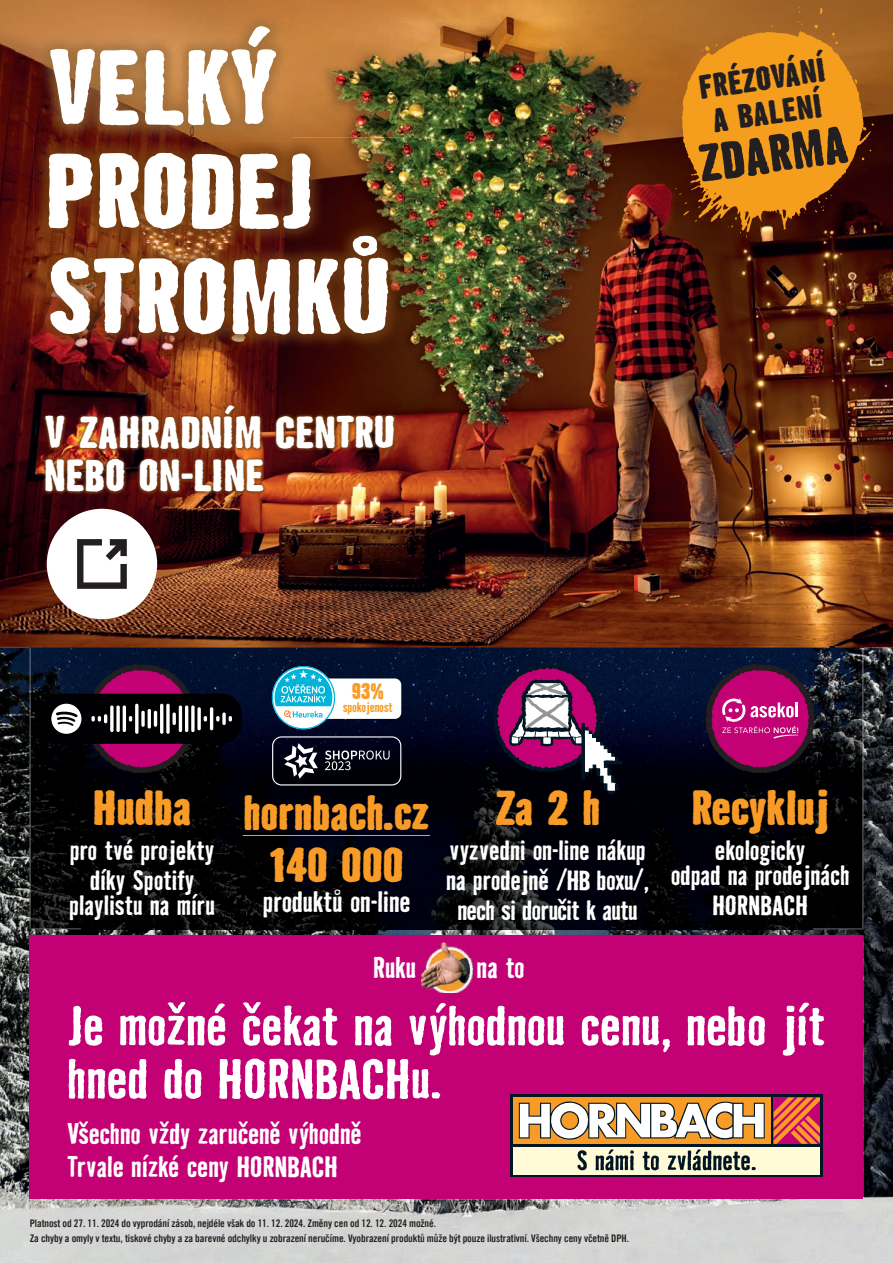
<style>
.page{position:relative;width:893px;height:1263px;background:#fff}
.page>*{position:absolute;margin:0;border:0;box-sizing:border-box;transform-origin:0 0}
.t1{font:700 97.5px/105.1px "Bad House Hornbach Super";letter-spacing:-.01em;color:#fff}
.t2{font:700 51.6px/53.1px "Bad House Hornbach";letter-spacing:-.015em;color:#fff}
.t3{font:700 48.15px "Bad House Hornbach Super";color:#231f20}
.t4{font:700 45px/52.5px "Bad House Hornbach Super";letter-spacing:-.015em;color:#f89c27;text-align:center}
.t5{font:700 41.25px/42.6px "Bad House Hornbach Super";letter-spacing:.01em;color:#fff}
.t6{font:700 30.9px/34.8px "Bad House Hornbach Super";color:#231f20}
.t7{font:700 27.45px "Bad House Hornbach";letter-spacing:-.02em;color:#fff}
.t8{font:700 27px/32.2px "Bad House Hornbach";letter-spacing:-.015em;color:#fff}
.t9{font:700 25.5px/30px "Bad House Hornbach";letter-spacing:-.015em;color:#fff;text-align:center}
.t10{font:700 20.7px "Bad House Hornbach Super";color:#f89c27}
.t11{font:700 12.45px "Bad House Hornbach";letter-spacing:-.015em;color:#f89c27}
.t12{font:10.5px/15px "Trade Gothic Hornbach Bd Cn 20";letter-spacing:-.01em;color:#231f20}
</style>
<div class="page">
<img style="left:0;top:0;width:893px;height:1263px">
<img style="left:35px;top:11px;width:257px;height:126px">
<svg style="left:675px;top:0;width:213px;height:266px;background:#a96418"></svg>
<div style="left:30px;top:935px;width:833px;height:264px;background:#c30175"></div>
<img style="left:421px;top:942px;width:52px;height:51px">
<img style="left:421px;top:957px;width:3px;height:21px">
<img style="left:431px;top:958px;width:42px;height:20px">
<div style="left:510px;top:1094px;width:313px;height:83px;background:#011622"></div>
<div style="left:513px;top:1097px;width:258px;height:47px;background:#f89c27"></div>
<svg style="left:774px;top:1097px;width:46px;height:47px;background:#df554a"></svg>
<div style="left:513px;top:1147px;width:307px;height:27px;background:#fffbd6"></div>
<svg style="left:519px;top:1101px;width:246px;height:39px"></svg>
<svg style="left:577px;top:1150px;width:10px;height:20px"></svg>
<svg style="left:595px;top:1149px;width:39px;height:22px"></svg>
<svg style="left:642px;top:1151px;width:17px;height:19px"></svg>
<svg style="left:668px;top:1149px;width:88px;height:22px"></svg>
<img style="left:82px;top:694px;width:728px;height:234px">
<img style="left:812px;top:694px;width:51px;height:235px">
<img style="left:30px;top:694px;width:51px;height:235px">
<img style="left:81px;top:928px;width:731px;height:1px">
<img style="left:31px;top:647px;width:831px;height:47px">
<img style="left:810px;top:694px;width:52px;height:234px">
<img style="left:31px;top:694px;width:51px;height:234px">
<svg style="left:493px;top:664px;width:130px;height:130px;background:#5a3258"></svg>
<svg style="left:706px;top:664px;width:109px;height:109px;background:#84175d"></svg>
<hr style="left:243px;top:835px;width:187px;height:1px;background:#f89c27">
<div style="left:303px;top:678px;width:98px;height:41px;background:#fff;border-radius:6px"></div>
<svg style="left:272px;top:666px;width:63px;height:63px"></svg>
<svg style="left:272px;top:736px;width:129px;height:49px;background:#292a37"></svg>
<svg style="left:41px;top:664px;width:201px;height:109px;background:#311b31"></svg>
<img style="left:43px;top:403px;width:354px;height:92px">
<img style="left:33px;top:137px;width:371px;height:213px">
<img style="left:35px;top:137px;width:257px;height:4px">
<div style="left:47px;top:509px;width:110px;height:110px;background:#fff;border-radius:50%"></div>
<svg style="left:77px;top:539px;width:50px;height:50px"></svg>
<h1 class="t1" style="left:48px;top:35px;width:232px">VELKÝ</h1>
<h1 class="t1" style="left:46px;top:138px;width:346px">PRODEJ<br>STROMKŮ</h1>
<h3 class="t5" style="left:45px;top:411px;width:352px">V ZAHRADNÍM CENTRU<br>NEBO ON-LINE</h3>
<h3 class="t6" style="left:697px;top:70px;width:129px;rotate:-8deg">FRÉZOVÁNÍ<br>A BALENÍ</h3>
<h3 class="t3" style="left:694px;top:132px;width:152px;rotate:-8deg">ZDARMA</h3>
<h3 class="t4" style="left:93px;top:782px;width:100px">Hudba</h3>
<h3 class="t9" style="left:70px;top:834px;width:146px">pro tvé projekty díky Spotify</h3>
<h3 class="t9" style="left:69px;top:890px;width:147px">playlistu na míru</h3>
<h3 class="t10" style="left:352px;top:677px;width:34px">93%</h3>
<p class="t11" style="left:343px;top:699px;width:52px">spokojenost</p>
<h3 class="t4" style="left:243px;top:786px;width:188px">hornbach.cz<br>140 000</h3>
<h3 class="t8" style="left:263px;top:885px;width:149px">produktů on-line</h3>
<h3 class="t4" style="left:495px;top:782px;width:107px">Za 2 h</h3>
<h3 class="t9" style="left:446px;top:834px;width:205px">vyzvedni on-line nákup na prodejně /HB boxu/, nech si doručit k autu</h3>
<h3 class="t4" style="left:692px;top:782px;width:139px">Recykluj</h3>
<h3 class="t9" style="left:671px;top:837px;width:180px;line-height:25.5px">ekologicky<br>odpad na prodejnách</h3>
<h3 class="t9" style="left:712px;top:890px;width:97px">HORNBACH</h3>
<h3 class="t7" style="left:373px;top:949px;width:45px">Ruku</h3>
<h3 class="t7" style="left:477px;top:949px;width:50px">na to</h3>
<h2 class="t2" style="left:67px;top:998px;width:761px">Je možné čekat na výhodnou cenu, nebo jít hned do HORNBACHu.</h2>
<h3 class="t8" style="left:67px;top:1117px;width:296px">Všechno vždy zaručeně výhodně<br>Trvale nízké ceny HORNBACH</h3>
<p class="t12" style="left:30px;top:1215px;width:601px">Platnost od 27. 11. 2024 do vyprodání zásob, nejdéle však do 11. 12. 2024. Změny cen od 12. 12. 2024 možné.<br>Za chyby a omyly v textu, tiskové chyby a za barevné odchylky u zobrazení neručíme. Vyobrazení produktů může být pouze ilustrativní. Všechny ceny včetně DPH.</p>
</div>
